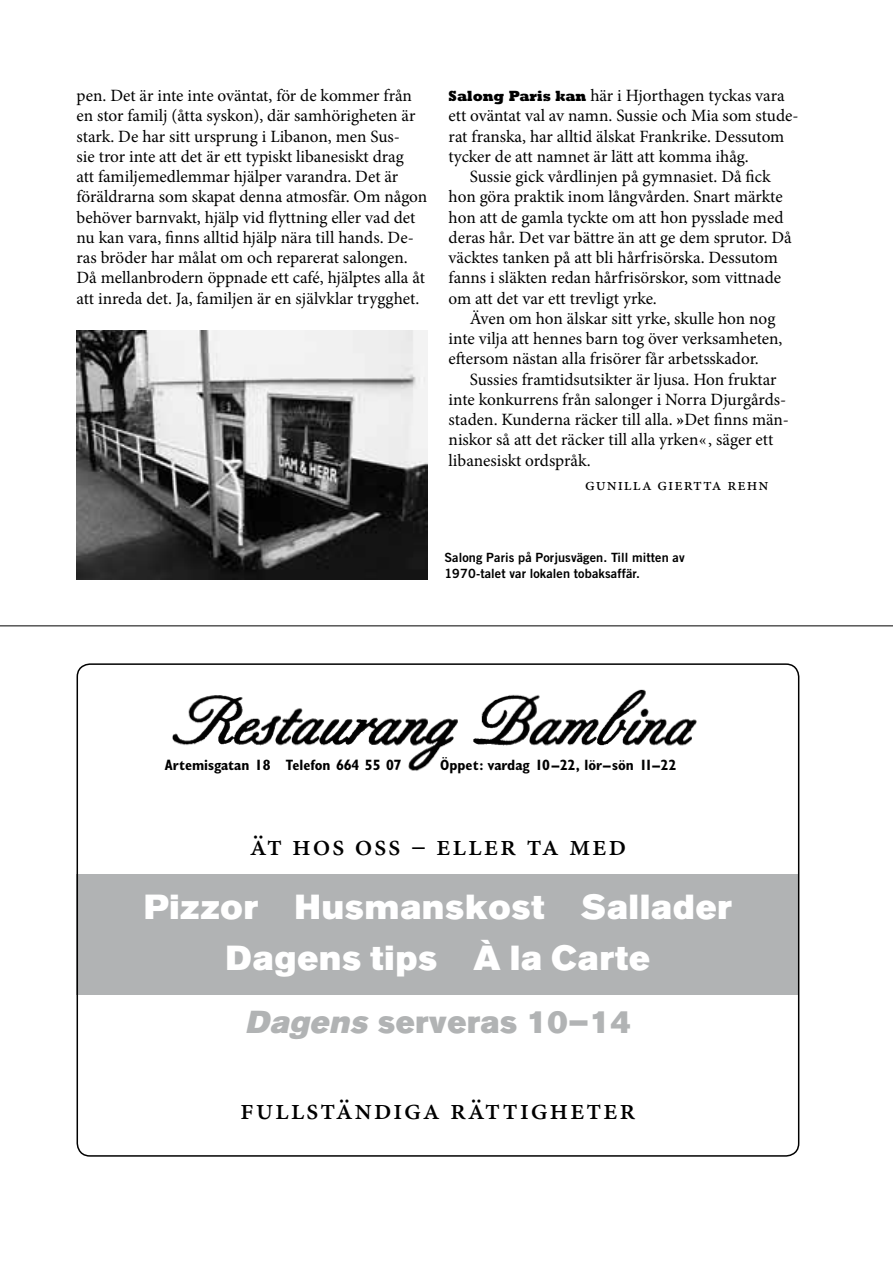
<style>
.page{position:relative;width:893px;height:1263px;background:#fff}
.page>*{position:absolute;margin:0;border:0;box-sizing:border-box;transform-origin:0 0}
.t1{font:34.5px/51px "Akzidenz Grotesk BE Super";letter-spacing:.03em;color:#fff;text-align:center}
.t2{font:31.5px "Akzidenz Grotesk BE Super";letter-spacing:.02em;color:#b1b3b4}
.t3{font:500 30px "Minion Pro";letter-spacing:.055em;color:#000}
.t4{font:17.25px/20.2px "Minion Pro";letter-spacing:-.005em;color:#000}
.t5{font:700 condensed 15px "Gill Sans";color:#000}
.t6{font:12.75px/15.8px "Trade Gothic Bold Two";letter-spacing:.01em;color:#000}
.s1{font-family:"Rockwell";font-weight:800;font-size:15px}
.s2{font-weight:700}
.s3{font-style:italic}
</style>
<div class="page">
<img style="left:77px;top:331px;width:350px;height:248px">
<div style="left:77px;top:874px;width:722px;height:121px;background:#b1b3b4"></div>
<img style="left:172px;top:689px;width:525px;height:82px">
<hr style="left:0;top:625px;width:893px;height:1px;background:#000">
<p class="t4" style="left:77px;top:85px;width:352px">pen. Det är inte inte oväntat, för de kommer från en stor familj (åtta syskon), där samhörigheten är stark. De har sitt ursprung i Libanon, men Sus-<br>sie tror inte att det är ett typiskt libanesiskt drag<br>att familjemedlemmar hjälper varandra. Det är föräldrarna som skapat denna atmosfär. Om någon behöver barnvakt, hjälp vid flyttning eller vad det nu kan vara, finns alltid hjälp nära till hands. De&shy;ras bröder har målat om och reparerat salongen.<br>Då mellanbrodern öppnade ett café, hjälptes alla åt att inreda det. Ja, familjen är en självklar trygghet.</p>
<p class="t4" style="left:449px;top:85px;width:337px"><span class="s1">Salong Paris kan</span> här i Hjorthagen tyckas vara</p>
<p class="t4" style="left:449px;top:106px;width:352px">ett oväntat val av namn. Sussie och Mia som stude-</p>
<p class="t4" style="left:449px;top:126px;width:337px">rat franska, har alltid älskat Frankrike. Dessutom</p>
<p class="t4" style="left:449px;top:146px;width:302px">tycker de att namnet är lätt att komma ihåg.</p>
<p class="t4" style="left:470px;top:166px;width:302px">Sussie gick vårdlinjen på gymnasiet. Då fick</p>
<p class="t4" style="left:449px;top:187px;width:336px">hon göra praktik inom långvården. Snart märkte</p>
<p class="t4" style="left:449px;top:207px;width:336px">hon att de gamla tyckte om att hon pysslade med</p>
<p class="t4" style="left:449px;top:227px;width:345px">deras hår. Det var bättre än att ge dem sprutor. Då</p>
<p class="t4" style="left:449px;top:247px;width:331px">väcktes tanken på att bli hårfrisörska. Dessutom</p>
<p class="t4" style="left:449px;top:268px;width:334px">fanns i släkten redan hårfrisörskor, som vittnade</p>
<p class="t4" style="left:449px;top:288px;width:210px">om att det var ett trevligt yrke.</p>
<p class="t4" style="left:470px;top:308px;width:307px">Även om hon älskar sitt yrke, skulle hon nog</p>
<p class="t4" style="left:449px;top:329px;width:335px">inte vilja att hennes barn tog över verksamheten,</p>
<p class="t4" style="left:449px;top:349px;width:312px">eftersom nästan alla frisörer får arbetsskador.</p>
<p class="t4" style="left:470px;top:369px;width:308px">Sussies framtidsutsikter är ljusa. Hon fruktar</p>
<p class="t4" style="left:449px;top:389px;width:339px">inte konkurrens från salonger i Norra Djurgårds-</p>
<p class="t4" style="left:449px;top:410px;width:342px">staden. Kunderna räcker till alla. <span class="s2">»</span>Det finns män-</p>
<p class="t4" style="left:449px;top:430px;width:326px">niskor så att det räcker till alla yrken«, säger ett</p>
<p class="t4" style="left:449px;top:450px;width:144px">libanesiskt ordspråk.</p>
<p class="t4" style="left:585px;top:475px;width:185px">gunilla giertta rehn</p>
<p class="t6" style="left:444px;top:550px;width:242px">Salong Paris på Porjusvägen. Till mitten av<br>1970-talet var lokalen tobaksaffär.</p>
<p class="t5" style="left:165px;top:756px;width:238px">Artemisgatan 18 Telefon 664 55 07</p>
<p class="t5" style="left:440px;top:756px;width:238px">Öppet: vardag 10–22, lör–sön 11–22</p>
<h3 class="t3" style="left:250px;top:825px;width:378px">ät hos oss – eller ta med</h3>
<h1 class="t1" style="left:144px;top:882px;width:589px">Pizzor Husmanskost Sallader<br>Dagens tips À la Carte</h1>
<h2 class="t2" style="left:245px;top:1004px;width:387px"><span class="s3">Dagens</span> serveras 10–14</h2>
<h3 class="t3" style="left:240px;top:1089px;width:397px">fullständiga rättigheter</h3>
</div>
